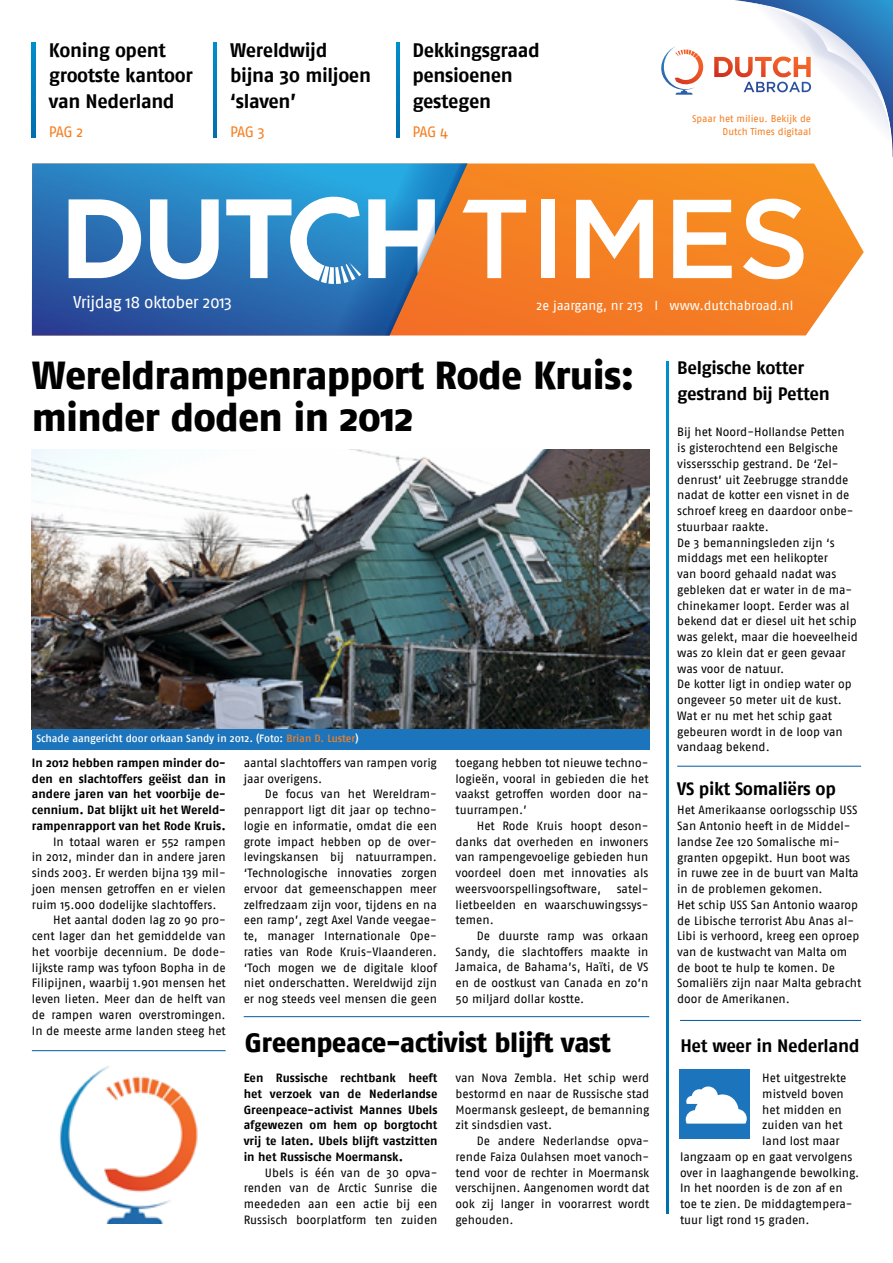
<style>
.page{position:relative;width:893px;height:1263px;background:#fff}
.page>*{position:absolute;margin:0;border:0;box-sizing:border-box;transform-origin:0 0}
.t1{font:800 39px/42px "Fago No";letter-spacing:-.02em;color:#000}
.t2{font:800 27px "Fago No";letter-spacing:-.02em;color:#000}
.t3{font:700 19.5px/25.5px "Fago No";letter-spacing:-.02em;color:#000}
.t4{font:700 18px/25.5px "Fago No";letter-spacing:-.02em;color:#000}
.t5{font:16.95px "Fago No";letter-spacing:-.035em;color:#fff}
.t6{font:15.15px "Fago No";letter-spacing:-.055em;color:#f57e20}
.t7{font:13.05px "Fago No";letter-spacing:-.005em;color:#fff}
.t8{font:12px/15.8px "Fago No";letter-spacing:-.005em;color:#000;text-align:justify}
.t9{font:700 12px/15.8px "Fago No";color:#000;text-align:justify}
.t10{font:500 10.5px "Fago No";letter-spacing:-.005em;color:#fff}
.t11{font:9.9px/13.2px "Fago No";color:#f57e20;text-align:right}
.s1{color:#f57e20}
</style>
<div class="page">
<hr style="left:32px;top:1050px;width:194px;height:1px;background:#005b9e">
<hr style="left:244px;top:1016px;width:405px;height:1px;background:#005b9e">
<img style="left:32px;top:449px;width:617px;height:281px">
<div style="left:32px;top:730px;width:617px;height:20px;background:#1c75bc"></div>
<svg style="left:526px;top:163px;width:319px;height:172px;background:#f5832e"></svg>
<svg style="left:32px;top:163px;width:194px;height:172px;background:#2a68ae"></svg>
<div style="left:541px;top:200px;width:14px;height:78px;background:#fff"></div>
<svg style="left:69px;top:199px;width:72px;height:79px"></svg>
<svg style="left:150px;top:199px;width:69px;height:80px"></svg>
<svg style="left:226px;top:163px;width:300px;height:172px"></svg>
<svg style="left:32px;top:43px;width:3px;height:94px"></svg>
<svg style="left:396px;top:43px;width:3px;height:94px"></svg>
<svg style="left:666px;top:361px;width:3px;height:852px;background:#007dbc"></svg>
<img style="left:395px;top:309px;width:8px;height:17px">
<svg style="left:576px;top:0;width:317px;height:279px"></svg>
<svg style="left:213px;top:43px;width:4px;height:94px"></svg>
<hr style="left:680px;top:1020px;width:181px;height:1px;background:#005b9e">
<hr style="left:677px;top:766px;width:184px;height:1px;background:#005b9e">
<img style="left:59px;top:1066px;width:139px;height:157px">
<div style="left:680px;top:1069px;width:69px;height:70px;background:#1c75bc"></div>
<svg style="left:686px;top:1086px;width:61px;height:37px"></svg>
<h3 class="t3" style="left:49px;top:37px;width:145px">Koning opent grootste kantoor van Nederland</h3>
<h3 class="t3" style="left:230px;top:37px;width:142px">Wereldwijd bijna 30 miljoen ‘slaven’</h3>
<h3 class="t3" style="left:412px;top:37px;width:129px">Dekkingsgraad pensioenen gestegen</h3>
<p class="t6" style="left:49px;top:123px;width:36px">PAG 2</p>
<p class="t6" style="left:230px;top:123px;width:36px">PAG 3</p>
<p class="t6" style="left:412px;top:123px;width:37px">PAG 4</p>
<p class="t11" style="left:692px;top:112px;width:120px">Spaar het milieu. Bekijk de<br>Dutch Times digitaal</p>
<h3 class="t5" style="left:73px;top:293px;width:160px">Vrijdag 18 oktober 2013</h3>
<p class="t7" style="left:537px;top:298px;width:258px">2e jaargang, nr 213 I www.dutchabroad.nl</p>
<h1 class="t1" style="left:32px;top:353px;width:604px">Wereldrampenrapport Rode Kruis: minder doden in 2012</h1>
<p class="t10" style="left:36px;top:732px;width:324px">Schade aangericht door orkaan Sandy in 2012. (Foto: <span class="s1">Brian D. Luster</span>)</p>
<p class="t9" style="left:32px;top:755px;width:195px">In 2012 hebben rampen minder do&shy;den en slachtoffers geëist dan in andere jaren van het voorbije de&shy;cennium. Dat blijkt uit het Wereld&shy;rampenrapport van het Rode Kruis.</p>
<p class="t8" style="left:53px;top:833px;width:174px">In totaal waren er 552 rampen</p>
<p class="t8" style="left:32px;top:849px;width:195px">in 2012, minder dan in andere jaren</p>
<p class="t8" style="left:32px;top:865px;width:195px">sinds 2003. Er werden bijna 139 mil-</p>
<p class="t8" style="left:32px;top:881px;width:195px">joen mensen getroffen en er vielen</p>
<p class="t8" style="left:32px;top:896px;width:186px">ruim 15.000 dodelijke slachtoffers.</p>
<p class="t8" style="left:53px;top:912px;width:174px">Het aantal doden lag zo 90 pro-</p>
<p class="t8" style="left:32px;top:928px;width:195px">cent lager dan het gemiddelde van</p>
<p class="t8" style="left:32px;top:944px;width:195px">het voorbije decennium. De dode-</p>
<p class="t8" style="left:32px;top:959px;width:195px">lijkste ramp was tyfoon Bopha in de</p>
<p class="t8" style="left:32px;top:975px;width:195px">Filipijnen, waarbij 1.901 mensen het</p>
<p class="t8" style="left:32px;top:991px;width:195px">leven lieten. Meer dan de helft van</p>
<p class="t8" style="left:32px;top:1007px;width:195px">de rampen waren overstromingen.</p>
<p class="t8" style="left:32px;top:1022px;width:195px">In de meeste arme landen steeg het</p>
<p class="t8" style="left:244px;top:755px;width:195px">aantal slachtoffers van rampen vorig jaar overigens.</p>
<p class="t8" style="left:244px;top:786px;width:195px;text-indent:21px">De focus van het Wereldram&shy;penrapport ligt dit jaar op techno&shy;logie en informatie, omdat die een grote impact hebben op de over&shy;levingskansen bij natuurrampen. ‘Technologische innovaties zorgen ervoor dat gemeenschappen meer zelfredzaam zijn voor, tijdens en na een ramp’, zegt Axel Vande veegae&shy;te, manager Internationale Ope&shy;raties van Rode Kruis-Vlaanderen. ‘Toch mogen we de digitale kloof niet onderschatten. Wereldwijd zijn er nog steeds veel mensen die geen</p>
<p class="t8" style="left:456px;top:755px;width:194px">toegang hebben tot nieuwe techno&shy;logieën, vooral in gebieden die het vaakst getroffen worden door na&shy;tuurrampen.’</p>
<p class="t8" style="left:456px;top:818px;width:194px;text-indent:21px">Het Rode Kruis hoopt deson&shy;danks dat overheden en inwoners van rampengevoelige gebieden hun voordeel doen met innovaties als weersvoorspellingsoftware,</p>
<p class="t8" style="left:456px;top:880px;width:194px;text-indent:161px">satel&shy;lietbeelden en waarschuwingssys&shy;temen.</p>
<p class="t8" style="left:456px;top:928px;width:194px;text-indent:21px">De duurste ramp was orkaan Sandy, die slachtoffers maakte in Jamaica, de Bahama’s, Haïti, de VS en de oostkust van Canada en zo’n 50 miljard dollar kostte.</p>
<h2 class="t2" style="left:245px;top:1026px;width:367px">Greenpeace-activist blijft vast</h2>
<p class="t9" style="left:244px;top:1070px;width:195px">Een Russische rechtbank heeft het verzoek van de Nederlandse Greenpeace-activist Mannes Ubels afgewezen om hem op borgtocht vrij te laten. Ubels blijft vastzitten in het Russische Moermansk.</p>
<p class="t8" style="left:244px;top:1164px;width:195px;text-indent:21px">Ubels is één van de 30 opva&shy;renden van de Arctic Sunrise die meededen aan een actie bij een Russisch boorplatform ten zuiden</p>
<p class="t8" style="left:455px;top:1070px;width:195px">van Nova Zembla. Het schip werd bestormd en naar de Russische stad Moermansk gesleept, de bemanning zit sindsdien vast.</p>
<p class="t8" style="left:455px;top:1133px;width:195px;text-indent:21px">De andere Nederlandse opva&shy;rende Faiza Oulahsen moet vanoch&shy;tend voor de rechter in Moermansk verschijnen. Aangenomen wordt dat ook zij langer in voorarrest wordt gehouden.</p>
<h3 class="t4" style="left:677px;top:355px;width:154px">Belgische kotter gestrand bij Petten</h3>
<p class="t8" style="left:677px;top:424px;width:182px;text-align:left">Bij het Noord-Hollandse Petten<br>is gisterochtend een Belgische vissersschip gestrand. De ‘Zel&shy;denrust’ uit Zeebrugge strandde nadat de kotter een visnet in de schroef kreeg en daardoor onbe&shy;stuurbaar raakte.<br>De 3 bemanningsleden zijn ‘s middags met een helikopter<br>van boord gehaald nadat was gebleken dat er water in de ma&shy;chinekamer loopt. Eerder was al bekend dat er diesel uit het schip was gelekt, maar die hoeveelheid was zo klein dat er geen gevaar was voor de natuur.<br>De kotter ligt in ondiep water op ongeveer 50 meter uit de kust.<br>Wat er nu met het schip gaat gebeuren wordt in de loop van vandaag bekend.</p>
<h3 class="t4" style="left:677px;top:776px;width:160px">VS pikt Somaliërs op</h3>
<p class="t8" style="left:677px;top:802px;width:186px;text-align:left">Het Amerikaanse oorlogsschip USS<br>San Antonio heeft in de Middel&shy;landse Zee 120 Somalische mi&shy;granten opgepikt. Hun boot was in ruwe zee in de buurt van Malta in de problemen gekomen.<br>Het schip USS San Antonio waarop de Libische terrorist Abu Anas al-<br>Libi is verhoord, kreeg een oproep van de kustwacht van Malta om de boot te hulp te komen. De<br>Somaliërs zijn naar Malta gebracht door de Amerikanen.</p>
<h3 class="t4" style="left:680px;top:1033px;width:181px">Het weer in Nederland</h3>
<p class="t8" style="left:762px;top:1070px;width:86px">Het uitgestrekte</p>
<p class="t8" style="left:762px;top:1086px;width:83px">mistveld boven</p>
<p class="t8" style="left:762px;top:1101px;width:81px">het midden en</p>
<p class="t8" style="left:762px;top:1117px;width:82px">zuiden van het</p>
<p class="t8" style="left:762px;top:1133px;width:79px">land lost maar</p>
<p class="t8" style="left:680px;top:1149px;width:174px">langzaam op en gaat vervolgens</p>
<p class="t8" style="left:680px;top:1164px;width:181px">over in laaghangende bewolking.</p>
<p class="t8" style="left:680px;top:1180px;width:164px">In het noorden is de zon af en</p>
<p class="t8" style="left:680px;top:1196px;width:174px">toe te zien. De middagtempera-</p>
<p class="t8" style="left:680px;top:1212px;width:131px">tuur ligt rond 15 graden.</p>
</div>
